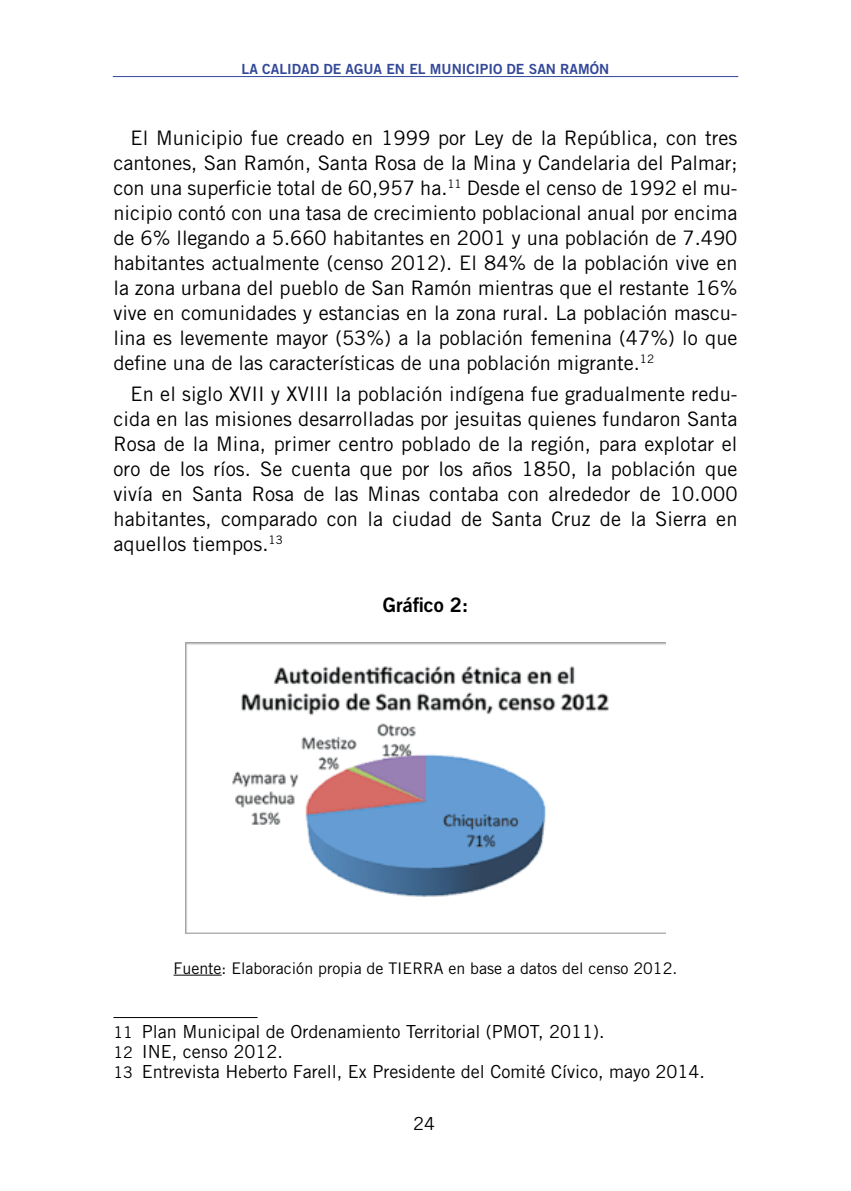
<style>
.page{position:relative;width:851px;height:1191px;background:#fff}
.page>*{position:absolute;margin:0;border:0;box-sizing:border-box;transform-origin:0 0}
.t1{font:20px/25px "Trade Gothic LT Std";color:#000;text-align:justify}
.t2{font:20px "Trade Gothic LT Std Bd 2";color:#000}
.t3{font:18px/20px "Trade Gothic LT Std";color:#000}
.t4{font:16px "Trade Gothic LT Std";color:#000}
.t5{font:14px "Trade Gothic LT Std Bd 2";color:#334898}
.s1{font-size:16px}
</style>
<div class="page">
<hr style="left:113px;top:76px;width:625px;height:1px;background:#334898">
<hr style="left:173px;top:974px;width:48px;height:1px;background:#000">
<img style="left:185px;top:643px;width:480px;height:291px">
<hr style="left:113px;top:1017px;width:144px;height:1px;background:#000">
<p class="t5" style="left:241px;top:60px;width:369px">LA CALIDAD DE AGUA EN EL MUNICIPIO DE SAN RAMÓN</p>
<p class="t1" style="left:113px;top:125px;width:625px;text-indent:17px">El Municipio fue creado en 1999 por Ley de la República, con tres cantones, San Ramón, Santa Rosa de la Mina y Candelaria del Palmar; con una superficie total de 60,957 ha.<sup>11</sup> Desde el censo de 1992 el mu&shy;nicipio contó con una tasa de crecimiento poblacional anual por encima de 6% llegando a 5.660 habitantes en 2001 y una población de 7.490 habitantes actualmente (censo 2012). El 84% de la población vive en la zona urbana del pueblo de San Ramón mientras que el restante 16% vive en comunidades y estancias en la zona rural. La población mascu&shy;lina es levemente mayor (53%) a la población femenina (47%) lo que define una de las características de una población migrante.<sup>12</sup></p>
<p class="t1" style="left:113px;top:381px;width:625px;text-indent:17px">En el siglo XVII y XVIII la población indígena fue gradualmente redu&shy;cida en las misiones desarrolladas por jesuitas quienes fundaron Santa Rosa de la Mina, primer centro poblado de la región, para explotar el oro de los ríos. Se cuenta que por los años 1850, la población que vivía en Santa Rosa de las Minas contaba con alrededor de 10.000 habitantes, comparado con la ciudad de Santa Cruz de la Sierra en aquellos tiempos.<sup>13</sup></p>
<p class="t2" style="left:382px;top:592px;width:87px">Gráfico 2:</p>
<p class="t4" style="left:173px;top:958px;width:505px">Fuente: Elaboración propia de TIERRA en base a datos del censo 2012.</p>
<p class="t3" style="left:113px;top:1021px;width:593px"><span class="s1">11</span> Plan Municipal de Ordenamiento Territorial (PMOT, 2011).<br><span class="s1">12</span> INE, censo 2012.<br><span class="s1">13</span> Entrevista Heberto Farell, Ex Presidente del Comité Cívico, mayo 2014.</p>
<p class="t3" style="left:413px;top:1113px;width:23px">24</p>
</div>
